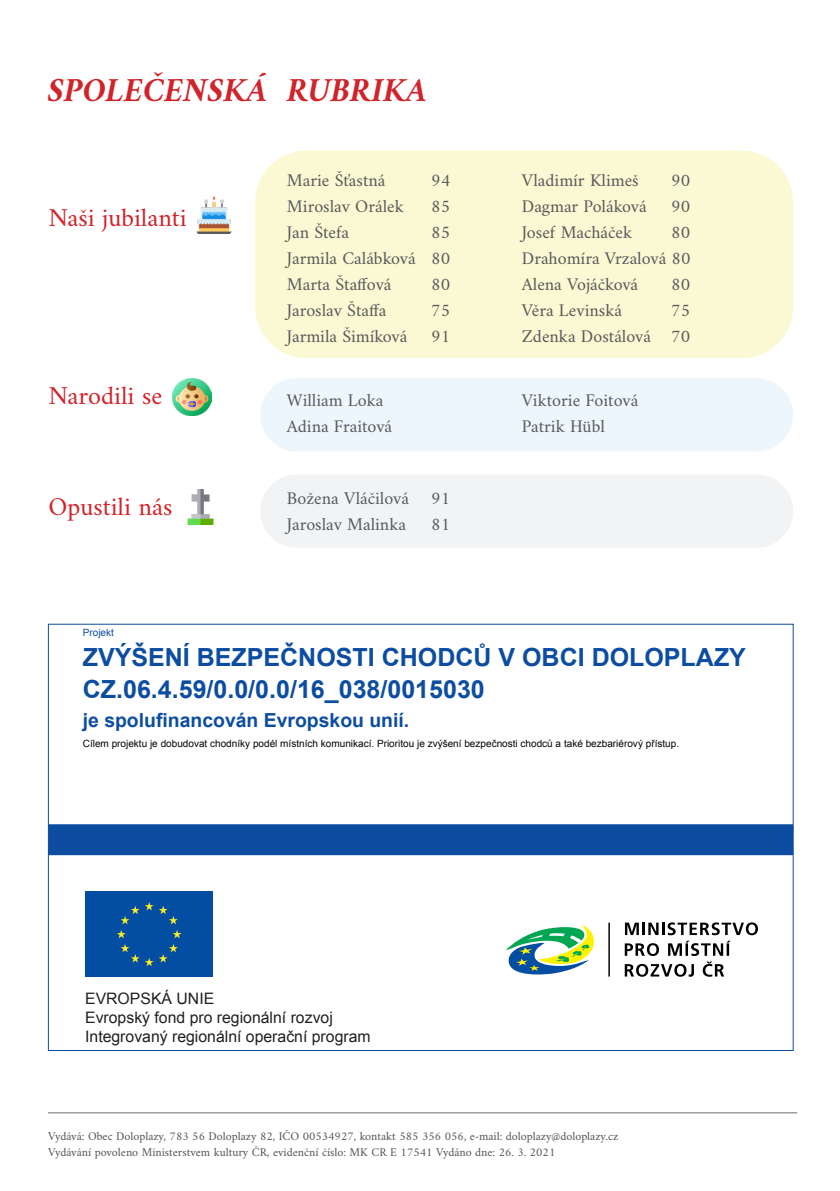
<style>
.page{position:relative;width:840px;height:1191px;background:#fff}
.page>*{position:absolute;margin:0;border:0;box-sizing:border-box;transform-origin:0 0}
.t1{font:italic 700 34px "Amiri";color:#d1232a}
.t2{font:26px "Amiri";color:#d1232a}
.t3{font:700 25px/31.8px "Arial";color:#0d4da1}
.t4{font:700 19.4px "Arial";color:#0d4da1}
.t5{font:18px/26px "Amiri";color:#57585a}
.t6{font:15.8px/19px "Arial";color:#231f20}
.t7{font:12px/16px "Amiri";color:#535355}
.t8{font:10px "Arial";color:#040503}
.t9{font:10px "Arial";color:#0d4da1}
</style>
<div class="page">
<div style="left:255px;top:151px;width:537px;height:207px;background:#faf9d3;border-radius:51px"></div>
<div style="left:260px;top:378px;width:532px;height:73px;background:#edf6fc;border-radius:37px"></div>
<div style="left:260px;top:474px;width:532px;height:74px;background:#f2f3f4;border-radius:37px"></div>
<hr style="left:48px;top:1112px;width:748px;height:1px;background:#6c6d70">
<img style="left:172px;top:378px;width:39px;height:37px">
<img style="left:187px;top:489px;width:27px;height:35px">
<img style="left:196px;top:196px;width:36px;height:38px">
<svg style="left:786px;top:176px;width:7px;height:157px"></svg>
<div style="left:48px;top:824px;width:744px;height:31px;background:#0d4da1"></div>
<div style="left:85px;top:891px;width:128px;height:86px;background:#034ea2"></div>
<svg style="left:120px;top:902px;width:33px;height:22px"></svg>
<svg style="left:117px;top:930px;width:9px;height:8px"></svg>
<svg style="left:120px;top:944px;width:33px;height:22px"></svg>
<svg style="left:159px;top:944px;width:19px;height:18px"></svg>
<svg style="left:173px;top:930px;width:8px;height:8px"></svg>
<svg style="left:159px;top:906px;width:19px;height:18px"></svg>
<hr style="left:608px;top:922px;width:1px;height:54px;background:#000">
<svg style="left:624px;top:922px;width:133px;height:54px"></svg>
<svg style="left:506px;top:925px;width:88px;height:50px"></svg>
<h1 class="t1" style="left:47px;top:70px;width:380px">SPOLEČENSKÁ RUBRIKA</h1>
<h2 class="t2" style="left:48px;top:202px;width:140px">Naši jubilanti</h2>
<p class="t5" style="left:287px;top:167px;width:100px">Marie Šťastná</p>
<p class="t5" style="left:431px;top:167px;width:21px">94</p>
<p class="t5" style="left:287px;top:193px;width:118px">Miroslav Orálek</p>
<p class="t5" style="left:431px;top:193px;width:21px">85</p>
<p class="t5" style="left:287px;top:219px;width:64px">Jan Štefa</p>
<p class="t5" style="left:287px;top:219px;width:165px;text-align:justify;text-indent:144px">85<br>Jarmila Calábková 80<br>Marta Štaffová</p>
<p class="t5" style="left:431px;top:271px;width:21px">80</p>
<p class="t5" style="left:287px;top:297px;width:101px">Jaroslav Štaffa</p>
<p class="t5" style="left:431px;top:297px;width:21px">75</p>
<p class="t5" style="left:287px;top:323px;width:122px">Jarmila Šimíková</p>
<p class="t5" style="left:431px;top:323px;width:21px">91</p>
<p class="t5" style="left:521px;top:167px;width:118px">Vladimír Klimeš</p>
<p class="t5" style="left:671px;top:167px;width:21px">90</p>
<p class="t5" style="left:521px;top:193px;width:126px">Dagmar Poláková</p>
<p class="t5" style="left:671px;top:193px;width:21px">90</p>
<p class="t5" style="left:521px;top:219px;width:112px">Josef Macháček</p>
<p class="t5" style="left:521px;top:219px;width:170px;text-align:justify;text-indent:149px">80<br>Drahomíra Vrzalová 80<br>Alena Vojáčková</p>
<p class="t5" style="left:671px;top:271px;width:21px">80</p>
<p class="t5" style="left:521px;top:297px;width:102px">Věra Levinská</p>
<p class="t5" style="left:521px;top:297px;width:170px;text-align:right">75<br>Zdenka Dostálová 70</p>
<h2 class="t2" style="left:48px;top:380px;width:115px">Narodili se</h2>
<h2 class="t2" style="left:48px;top:490px;width:125px">Opustili nás</h2>
<p class="t5" style="left:287px;top:387px;width:106px">William Loka<br>Adina Fraitová</p>
<p class="t5" style="left:521px;top:387px;width:118px">Viktorie Foitová<br>Patrik Hübl</p>
<p class="t5" style="left:287px;top:484px;width:165px">Božena Vláčilová 91<br>Jaroslav Malinka</p>
<p class="t5" style="left:431px;top:510px;width:21px">81</p>
<p class="t9" style="left:83px;top:626px;width:33px">Projekt</p>
<h3 class="t3" style="left:83px;top:642px;width:664px">ZVÝŠENÍ BEZPEČNOSTI CHODCŮ V OBCI DOLOPLAZY<br>CZ.06.4.59/0.0/0.0/16_038/0015030</h3>
<p class="t4" style="left:83px;top:707px;width:328px">je spolufinancován Evropskou unií.</p>
<p class="t8" style="left:83px;top:736px;width:597px">Cílem projektu je dobudovat chodníky podél místních komunikací. Prioritou je zvýšení bezpečnosti chodců a také bezbariérový přístup.</p>
<p class="t6" style="left:85px;top:989px;width:287px">EVROPSKÁ UNIE<br>Evropský fond pro regionální rozvoj<br>Integrovaný regionální operační program</p>
<p class="t7" style="left:48px;top:1127px;width:571px">Vydává: Obec Doloplazy, 783 56 Doloplazy 82, IČO 00534927, kontakt 585 356 056, e-mail: doloplazy@doloplazy.cz<br>Vydávání povoleno Ministerstvem kultury ČR, evidenční číslo: MK CR E 17541 Vydáno dne: 26. 3. 2021</p>
</div>
